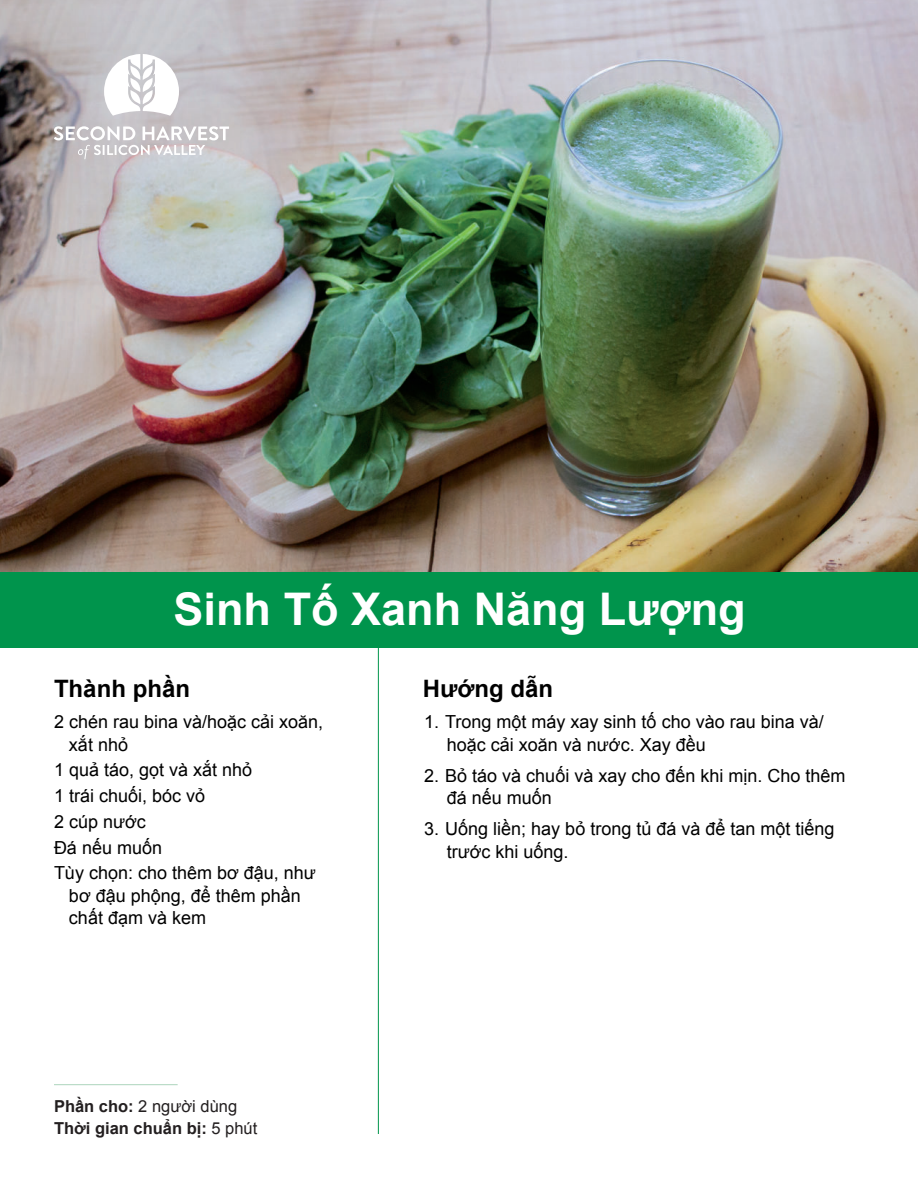
<style>
.page{position:relative;width:918px;height:1188px;background:#fff}
.page>*{position:absolute;margin:0;border:0;box-sizing:border-box;transform-origin:0 0}
.t1{font:700 45px "Arial";color:#fff}
.t2{font:700 24px "Arial";color:#000}
.t3{font:18px/22.5px "Arial";color:#000}
.t4{font:700 16.5px/22.5px "Arial";color:#231f20}
.s1{font-weight:400}
</style>
<div class="page">
<img style="left:0;top:0;width:918px;height:572px">
<div style="left:0;top:572px;width:918px;height:76px;background:#00944c"></div>
<hr style="left:378px;top:643px;width:1px;height:491px;background:#00944c">
<hr style="left:54px;top:1084px;width:124px;height:1px;background:#acd5bc">
<svg style="left:54px;top:126px;width:175px;height:33px"></svg>
<svg style="left:104px;top:54px;width:75px;height:62px"></svg>
<h1 class="t1" style="left:174px;top:579px;width:574px">Sinh Tố Xanh Năng Lượng</h1>
<h2 class="t2" style="left:54px;top:673px;width:138px">Thành phần</h2>
<p class="t3" style="left:69px;top:711px;width:256px;text-indent:-15px">2 chén rau bina và/hoặc cải xoăn, xắt nhỏ</p>
<p class="t3" style="left:54px;top:757px;width:263px;line-height:25.8px">1 quả táo, gọt và xắt nhỏ<br>1 trái chuối, bóc vỏ<br>2 cúp nước<br>Đá nếu muốn<br>Tùy chọn: cho thêm bơ đậu, như</p>
<p class="t3" style="left:69px;top:884px;width:233px">bơ đậu phộng, để thêm phần chất đạm và kem</p>
<p class="t4" style="left:54px;top:1095px;width:205px">Phần cho: <span class="s1">2 người dùng<br></span>Thời gian chuẩn bị: <span class="s1">5 phút</span></p>
<h2 class="t2" style="left:423px;top:673px;width:132px">Hướng dẫn</h2>
<p class="t3" style="left:447px;top:711px;width:379px;text-indent:-22px">1. Trong một máy xay sinh tố cho vào rau bina và/ hoặc cải xoăn và nước. Xay đều</p>
<p class="t3" style="left:447px;top:764px;width:400px;text-indent:-22px">2. Bỏ táo và chuối và xay cho đến khi mịn. Cho thêm đá nếu muốn</p>
<p class="t3" style="left:447px;top:818px;width:389px;text-indent:-22px">3. Uống liền; hay bỏ trong tủ đá và để tan một tiếng trước khi uống.</p>
</div>
